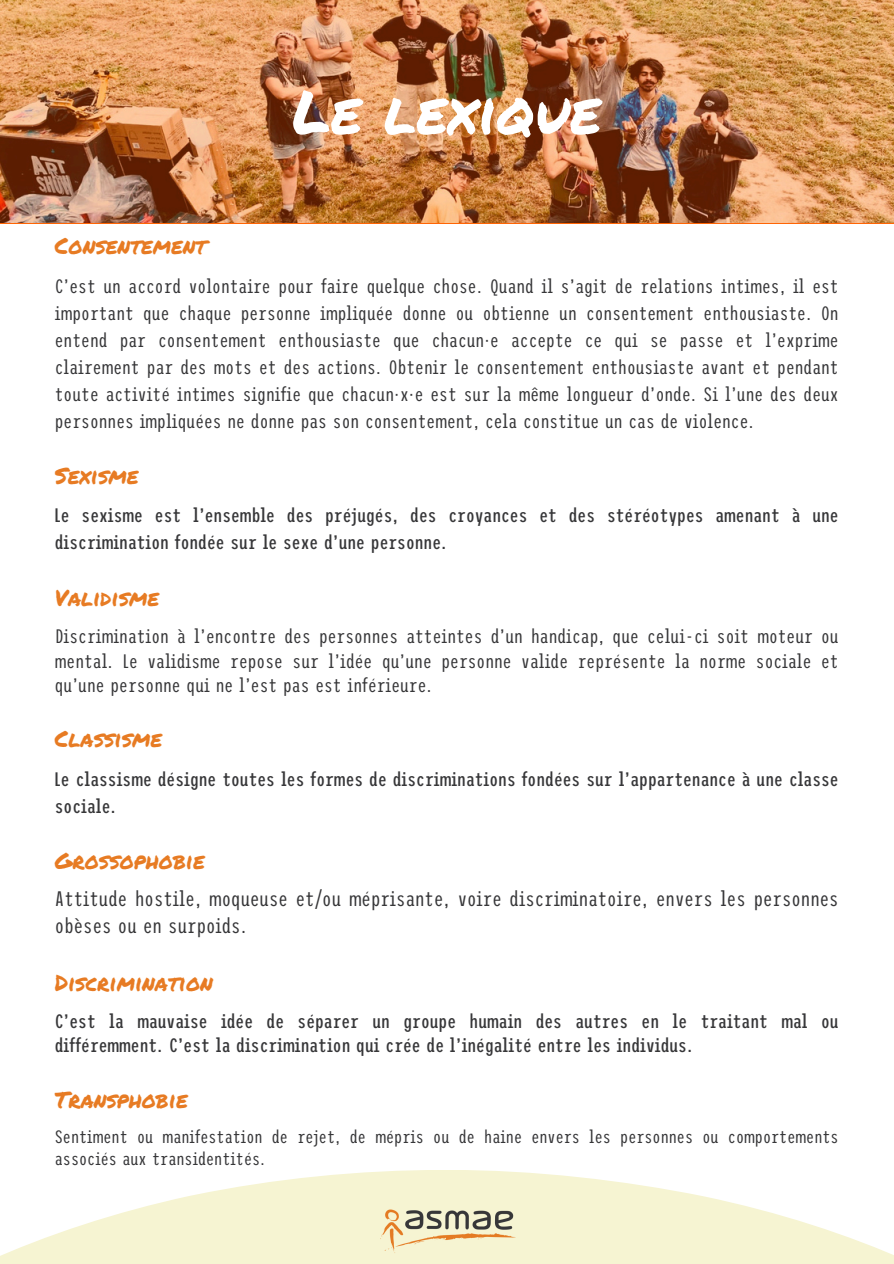
<style>
.page{position:relative;width:894px;height:1264px;background:#fff}
.page>*{position:absolute;margin:0;border:0;box-sizing:border-box;transform-origin:0 0}
.t1{font:60px "Permanent Marker";color:#fff}
.t2{font:22.5px "Permanent Marker";color:#e77b23}
.t3{font:300 21px/27px "Trispace Condensed";color:#373739}
.t4{font:300 19.5px/27px "Trispace Condensed";color:#373739;text-align:justify}
.t5{font:19.5px/27px "Trispace Condensed";color:#373739}
.t6{font:300 18px/22.5px "Trispace Condensed";color:#373739}
</style>
<div class="page">
<svg style="left:0;top:1170px;width:893px;height:93px;fill:#f6f4d2"></svg>
<img style="left:0;top:0;width:893px;height:222px">
<img style="left:379px;top:1203px;width:136px;height:52px">
<h2 class="t1" style="left:292px;top:67px;width:310px">Le lexique</h2>
<p class="t2" style="left:55px;top:229px;width:153px">Consentement</p>
<h1 class="t4" style="left:55px;top:272px;width:785px">C’est un accord volontaire pour faire quelque chose. Quand il s’agit de relations intimes, il est important que chaque personne impliquée donne ou obtienne un consentement enthousiaste. On entend par consentement enthousiaste que chacun·e accepte ce qui se passe et l’exprime clairement par des mots et des actions. Obtenir le consentement enthousiaste avant et pendant toute activité intimes signifie que chacun·x·e est sur la même longueur d’onde. Si l’une des deux personnes impliquées ne donne pas son consentement, cela constitue un cas de violence.</h1>
<h2 class="t2" style="left:55px;top:459px;width:85px">Sexisme</h2>
<p class="t5" style="left:55px;top:502px;width:785px">Le sexisme est l’ensemble des préjugés, des croyances et des stéréotypes amenant à une discrimination fondée sur le sexe d’une personne.</p>
<h2 class="t2" style="left:55px;top:580px;width:106px">Validisme</h2>
<p class="t4" style="left:55px;top:623px;width:785px;line-height:24.8px">Discrimination à l’encontre des personnes atteintes d’un handicap, que celui-ci soit moteur ou mental. Le validisme repose sur l’idée qu’une personne valide représente la norme sociale et qu’une personne qui ne l’est pas est inférieure.</p>
<h2 class="t2" style="left:55px;top:722px;width:109px">Classisme</h2>
<p class="t5" style="left:55px;top:765px;width:785px">Le classisme désigne toutes les formes de discriminations fondées sur l’appartenance à une classe sociale.</p>
<h2 class="t2" style="left:55px;top:844px;width:151px">Grossophobie</h2>
<p class="t3" style="left:55px;top:885px;width:785px">Attitude hostile, moqueuse et/ou méprisante, voire discriminatoire, envers les personnes obèses ou en surpoids.</p>
<h2 class="t2" style="left:55px;top:965px;width:159px">Discrimination</h2>
<h2 class="t5" style="left:55px;top:1008px;width:785px;line-height:24.8px">C’est la mauvaise idée de séparer un groupe humain des autres en le traitant mal ou différemment. C’est la discrimination qui crée de l’inégalité entre les individus.</h2>
<h2 class="t2" style="left:55px;top:1082px;width:134px">Transphobie</h2>
<p class="t6" style="left:55px;top:1124px;width:785px">Sentiment ou manifestation de rejet, de mépris ou de haine envers les personnes ou comportements associés aux transidentités.</p>
</div>
